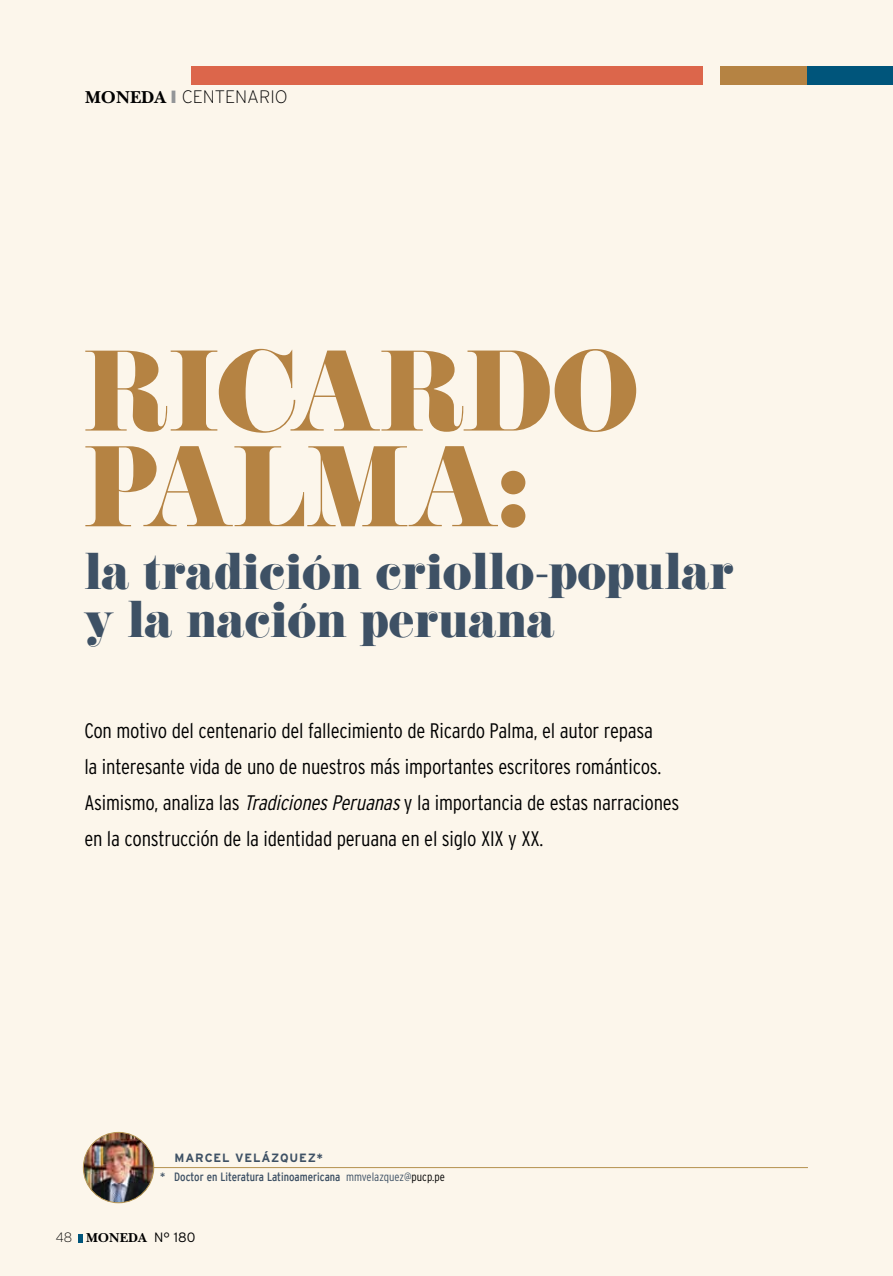
<style>
.page{position:relative;width:893px;height:1276px;background:#fcf6eb}
.page>*{position:absolute;margin:0;border:0;box-sizing:border-box;transform-origin:0 0}
.t1{font:100.05px/95.6px "Eloquent JF";color:#b58343}
.t2{font:45.3px/48px "Eloquent JF";color:#3e5165}
.t3{font:300 condensed 21px/36px "Interstate";letter-spacing:-.01em;color:#000}
.t4{font:200 18px "Interstate";color:#000}
.t5{font:13.5px "New Baskerville Bold SC";color:#000}
.t6{font:condensed 12px "Interstate Plus";color:#3e5165}
.t7{font:700 12px "Interstate";letter-spacing:.07em;color:#3e5165}
.s1{font-family:"New Baskerville Bold SC";font-weight:400}
.s2{color:#939598}
.s3{font-style:italic}
.s4{font-family:"Interstate";font-weight:300}
.s5{font-family:"Interstate";font-weight:300;color:#000}
.s6{font-family:"Interstate";font-weight:200}
</style>
<div class="page">
<hr style="left:153px;top:1167px;width:655px;height:1px;background:#b59452">
<img style="left:83px;top:1132px;width:71px;height:70px;border-radius:35px">
<div style="left:83px;top:1132px;width:71px;height:71px;border:1px solid #b59452;border-radius:50%"></div>
<div style="left:191px;top:67px;width:511px;height:18px;background:#dc664b"></div>
<div style="left:721px;top:67px;width:87px;height:18px;background:#b58343"></div>
<div style="left:808px;top:67px;width:85px;height:18px;background:#00557b"></div>
<svg style="left:79px;top:1234px;width:4px;height:8px"></svg>
<p class="t4" style="left:85px;top:87px;width:108px"><span class="s1">MONEDA</span> <span class="s2">❙</span> CENTENARIO</p>
<h1 class="t1" style="left:83px;top:342px;width:557px">Ricard o<br>Palma:</h1>
<h2 class="t2" style="left:84px;top:547px;width:651px">la tradición criollo-popular y la nación peruana</h2>
<p class="t3" style="left:84px;top:712px;width:597px">Con motivo del centenario del fallecimiento de Ricardo Palma, el autor repasa<br>la interesante vida de uno de nuestros más importantes escritores románticos.<br>Asimismo, analiza las <span class="s3">TradicionesPeruanas</span>y la importancia de estas narraciones en la construcción de la identidad peruana en el siglo XIX y XX.</p>
<p class="t7" style="left:175px;top:1151px;width:150px">MARCEL VELÁZQUEZ*</p>
<p class="t6" style="left:160px;top:1170px;width:286px">* Doctor en Literatura Latinoamericana <span class="s4">mmvelazquez@</span><span class="s5">pucp.pe</span></p>
<p class="t5" style="left:56px;top:1230px;width:141px"><span class="s6">48</span> MONEDA <span class="s4">N° 180</span></p>
</div>
